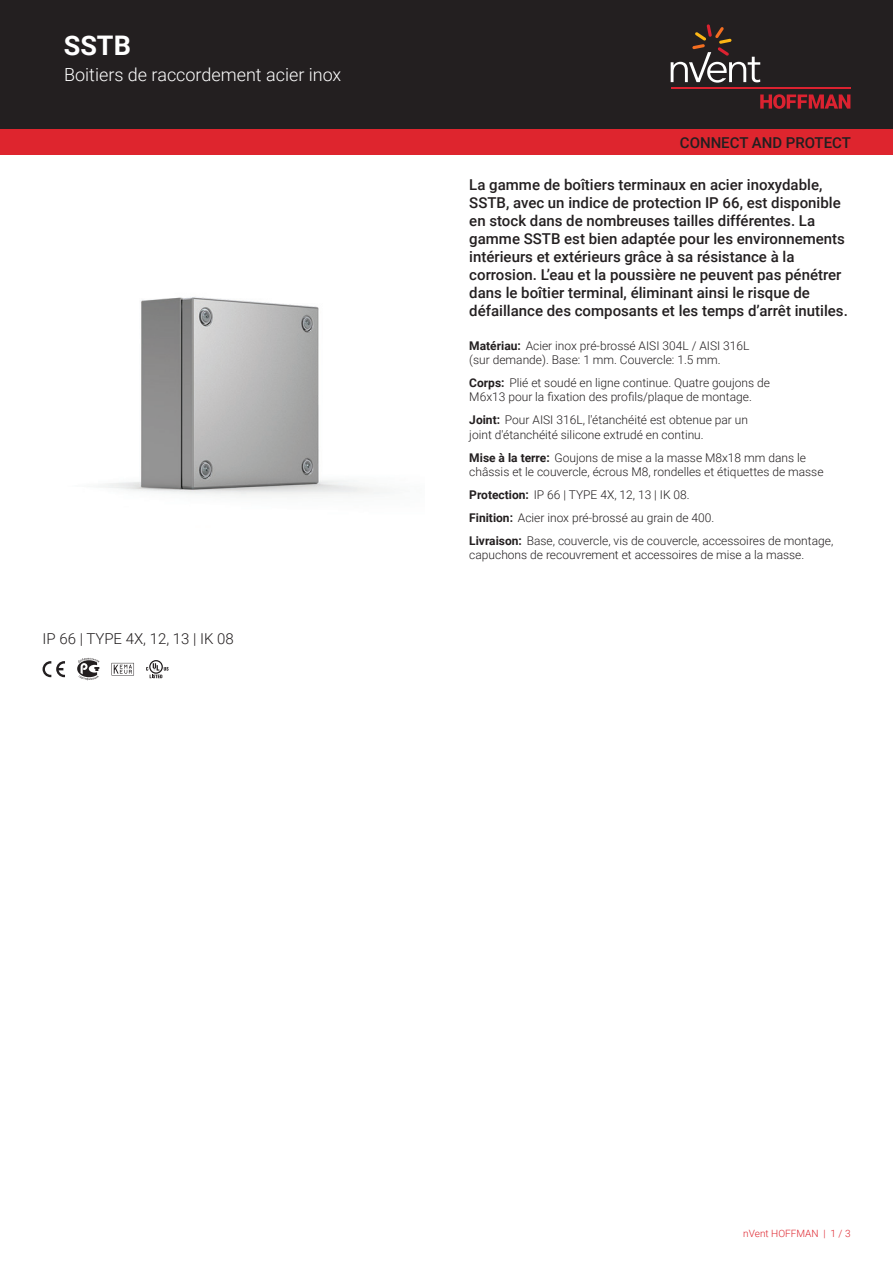
<style>
.page{position:relative;width:893px;height:1263px;background:#fff}
.page>*{position:absolute;margin:0;border:0;box-sizing:border-box;transform-origin:0 0}
.t1{font:700 27px "Roboto";color:#fff}
.t2{font:300 18px "Roboto";color:#fff}
.t3{font:500 15px/18px "Roboto";color:#231f20}
.t4{font:300 15px "Roboto";color:#231f20}
.t5{font:300 12px/14.4px "Roboto";color:#231f20}
.t6{font:300 10.05px "Roboto";color:#de252e}
.s1{font-weight:700}
</style>
<div class="page">
<div style="left:0;top:0;width:893px;height:129px;background:#231f20"></div>
<svg style="left:760px;top:94px;width:90px;height:15px"></svg>
<hr style="left:671px;top:88px;width:179px;height:1px;background:#db2230">
<svg style="left:671px;top:24px;width:89px;height:59px"></svg>
<div style="left:0;top:129px;width:893px;height:26px;background:#de252e"></div>
<img style="left:98px;top:297px;width:292px;height:199px">
<svg style="left:43px;top:661px;width:22px;height:16px"></svg>
<svg style="left:77px;top:658px;width:22px;height:22px"></svg>
<svg style="left:112px;top:663px;width:22px;height:12px"></svg>
<svg style="left:146px;top:660px;width:23px;height:18px"></svg>
<h1 class="t1" style="left:64px;top:27px;width:69px">SSTB</h1>
<h2 class="t2" style="left:64px;top:62px;width:279px">Boitiers de raccordement acier inox</h2>
<p class="t4" style="left:43px;top:628px;width:193px">IP 66 | TYPE 4X, 12, 13 | IK 08</p>
<p class="t3" style="left:680px;top:133px;width:173px">CONNECT AND PROTECT</p>
<p class="t3" style="left:469px;top:175px;width:380px">La gamme de boîtiers terminaux en acier inoxydable, SSTB, avec un indice de protection IP 66, est disponible en stock dans de nombreuses tailles différentes. La gamme SSTB est bien adaptée pour les environnements intérieurs et extérieurs grâce à sa résistance à la corrosion. L’eau et la poussière ne peuvent pas pénétrer dans le boîtier terminal, éliminant ainsi le risque de défaillance des composants et les temps d’arrêt inutiles.</p>
<p class="t5" style="left:469px;top:338px;width:282px"><span class="s1">Matériau:</span> Acier inox pré-brossé AISI 304L / AISI 316L (sur demande). Base: 1 mm. Couvercle: 1.5 mm.</p>
<p class="t5" style="left:469px;top:375px;width:302px"><span class="s1">Corps:</span> Plié et soudé en ligne continue. Quatre goujons de<br>M6x13 pour la fixation des profils/plaque de montage.</p>
<p class="t5" style="left:469px;top:412px;width:280px"><span class="s1">Joint:</span> Pour AISI 316L, l'étanchéité est obtenue par un joint d'étanchéité silicone extrudé en continu.</p>
<p class="t5" style="left:469px;top:450px;width:356px"><span class="s1">Mise à la terre:</span> Goujons de mise a la masse M8x18 mm dans le châssis et le couvercle, écrous M8, rondelles et étiquettes de masse</p>
<p class="t5" style="left:469px;top:483px;width:365px;line-height:23px"><span class="s1">Protection:</span> IP 66 | TYPE 4X, 12, 13 | IK 08.<br><span class="s1">Finition:</span> Acier inox pré-brossé au grain de 400.<br><span class="s1">Livraison:</span> Base, couvercle, vis de couvercle, accessoires de montage,</p>
<p class="t5" style="left:469px;top:547px;width:337px">capuchons de recouvrement et accessoires de mise a la masse.</p>
<p class="t6" style="left:743px;top:1226px;width:109px">nVent HOFFMAN | 1 / 3</p>
</div>
